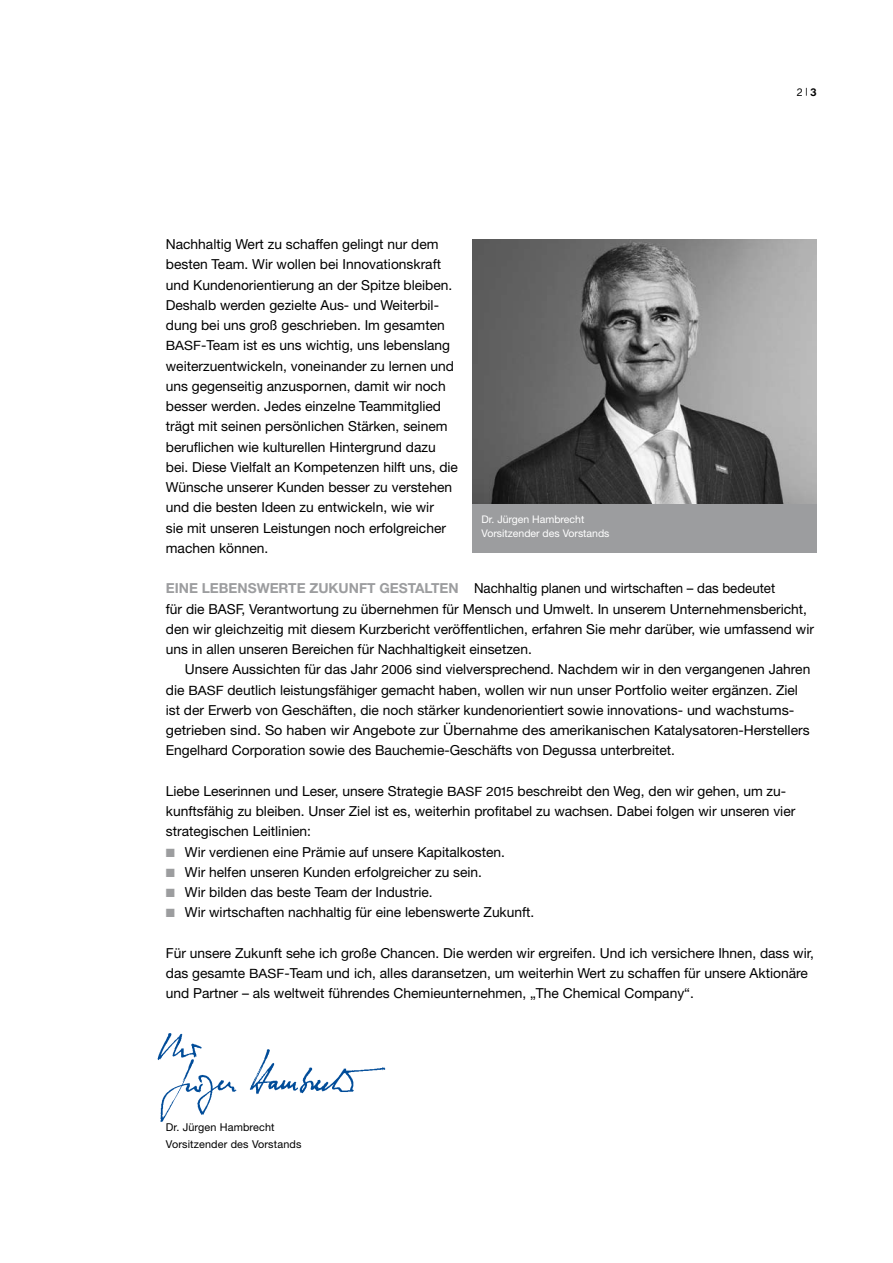
<style>
.page{position:relative;width:893px;height:1263px;background:#fff}
.page>*{position:absolute;margin:0;border:0;box-sizing:border-box;transform-origin:0 0}
.t1{font:13.8px/20.2px "Helvetica Finanz Std";color:#000}
.t2{font:13.8px/20.2px "Helvetica Finanz Std";color:#000;scale:.96 1}
.t3{font:13.8px/20.2px "European Pi Std 3";color:#9c9d9f;text-align:justify}
.t4{font:10.8px/16.5px "Helvetica Finanz Std";letter-spacing:.015em;color:#000}
.t5{font:10.5px/13.5px "Helvetica Finanz Std";color:#fff}
.t6{font:500 7.8px "Helvetica Finanz Std";color:#000}
.s1{font-size:12.9px}
.s2{font-weight:700;color:#9c9d9f}
</style>
<div class="page">
<img style="left:157px;top:1033px;width:229px;height:89px">
<img style="left:472px;top:239px;width:344px;height:265px">
<div style="left:472px;top:504px;width:344px;height:48px;background:#9c9d9f"></div>
<p class="t6" style="left:806px;top:87px;width:3px">|</p>
<p class="t1" style="left:166px;top:234px;width:294px">Nachhaltig Wert zu schaffen gelingt nur dem besten Team. Wir wollen bei Innovationskraft und Kundenorientierung an der Spitze bleiben.<br>Deshalb werden gezielte Aus- und Weiterbil&shy;dung bei uns groß geschrieben. Im gesamten <span class="s1">BASF</span>-Team ist es uns wichtig, uns lebenslang weiterzuentwickeln, voneinander zu lernen und uns gegenseitig anzuspornen, damit wir noch besser werden. Jedes einzelne Teammitglied trägt mit seinen persönlichen Stärken, seinem beruflichen wie kulturellen Hintergrund dazu bei. Diese Vielfalt an Kompetenzen hilft uns, die Wünsche unserer Kunden besser zu verstehen und die besten Ideen zu entwickeln, wie wir<br>sie mit unseren Leistungen noch erfolgreicher machen können.</p>
<p class="t2" style="left:166px;top:578px;width:677px"><span class="s2">EINE LEBENSWERTE ZUKUNFT GESTALTEN</span> Nachhaltig planen und wirtschaften – das bedeutet<br>für die BASF, Verantwortung zu übernehmen für Mensch und Umwelt. In unserem Unternehmens-bericht, den wir gleichzeitig mit diesem Kurzbericht veröffentlichen, erfahren Sie mehr darüber, wie umfassend wir uns in allen unseren Bereichen für Nachhaltigkeit einsetzen.</p>
<p class="t1" style="left:166px;top:659px;width:646px;text-indent:19px">Unsere Aussichten für das Jahr <span class="s1">2006</span> sind vielversprechend. Nachdem wir in den vergangenen Jahren die <span class="s1">BASF</span> deutlich leistungsfähiger gemacht haben, wollen wir nun unser Portfolio weiter ergänzen. Ziel ist der Erwerb von Geschäften, die noch stärker kundenorientiert sowie innovations- und wachstums&shy;getrieben sind. So haben wir Angebote zur Übernahme des amerikanischen Kata-lysatoren-Herstellers Engelhard Corporation sowie des Bauchemie-Geschäfts von Degussa unterbreitet.</p>
<p class="t1" style="left:166px;top:781px;width:622px">Liebe Leserinnen und Leser, unsere Strategie <span class="s1">BASF 2015</span> beschreibt den Weg, den wir gehen, um zu-</p>
<p class="t1" style="left:166px;top:801px;width:631px">kunftsfähig zu bleiben. Unser Ziel ist es, weiterhin profitabel zu wachsen. Dabei folgen wir unseren vier</p>
<p class="t1" style="left:166px;top:821px;width:147px">strategischen Leitlinien:</p>
<p class="t1" style="left:185px;top:841px;width:322px">Wir verdienen eine Prämie auf unsere Kapitalkosten.</p>
<p class="t1" style="left:185px;top:862px;width:299px">Wir helfen unseren Kunden erfolgreicher zu sein.</p>
<p class="t1" style="left:185px;top:882px;width:249px">Wir bilden das beste Team der Industrie.</p>
<p class="t1" style="left:185px;top:902px;width:351px">Wir wirtschaften nachhaltig für eine lebenswerte Zukunft.</p>
<p class="t1" style="left:166px;top:943px;width:650px">Für unsere Zukunft sehe ich große Chancen. Die werden wir ergreifen. Und ich versichere Ihnen, dass wir, das gesamte <span class="s1">BASF</span>-Team und ich, alles daransetzen, um weiterhin Wert zu schaffen für unsere Aktionäre und Partner – als weltweit führendes Chemieunternehmen, „The Chemical Company“.</p>
<p class="t5" style="left:482px;top:513px;width:129px">Dr. Jürgen Hambrecht<br>Vorsitzender des Vorstands</p>
<p class="t3" style="left:166px;top:842px;width:11px">◾ ◾ ◾ ◾</p>
<p class="t4" style="left:166px;top:1119px;width:137px">Dr. Jürgen Hambrecht<br>Vorsitzender des Vorstands</p>
</div>
